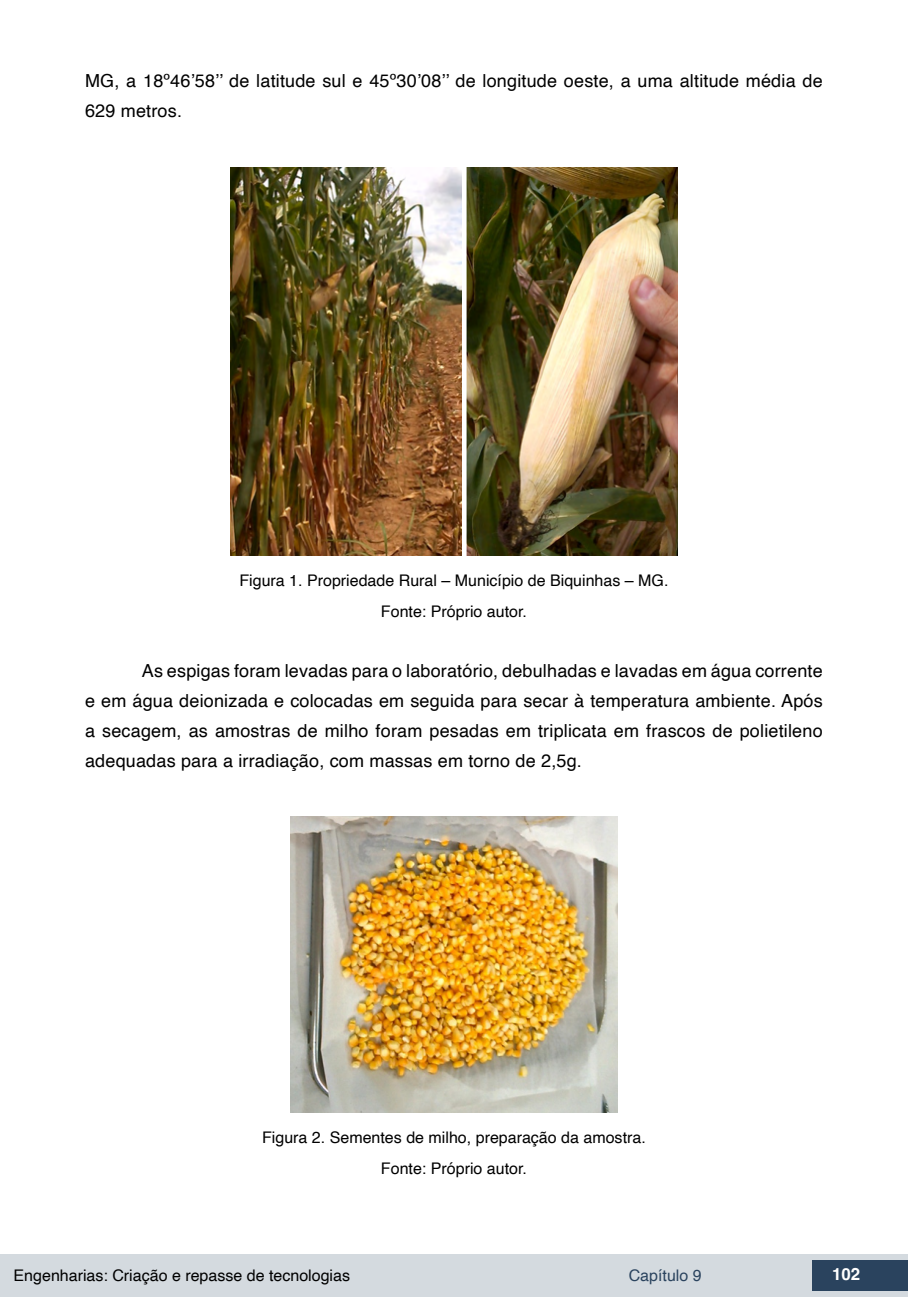
<style>
.page{position:relative;width:908px;height:1304px;background:#fff}
.page>*{position:absolute;margin:0;border:0;box-sizing:border-box;transform-origin:0 0}
.t1{font:18px/30px "Helvetica";letter-spacing:.01em;color:#000}
.t2{font:700 16.8px "Helvetica";color:#fff}
.t3{font:16px/30.6px "Helvetica";color:#000;text-align:center}
.t4{font:16px "Helvetica";color:#2a435e}
</style>
<div class="page">
<div style="left:0;top:1254px;width:906px;height:43px;background:#d4dadf"></div>
<div style="left:812px;top:1261px;width:95px;height:30px;background:#2a435e"></div>
<img style="left:230px;top:168px;width:231px;height:388px">
<img style="left:466px;top:167px;width:211px;height:389px">
<img style="left:291px;top:817px;width:325px;height:296px">
<p class="t1" style="left:85px;top:66px;width:738px">MG, a 18º46’58’’ de latitude sul e 45º30’08’’ de longitude oeste, a uma altitude média de<br>629 metros.</p>
<p class="t3" style="left:239px;top:566px;width:430px">Figura 1. Propriedade Rural – Município de Biquinhas – MG.<br>Fonte: Próprio autor.</p>
<p class="t1" style="left:85px;top:656px;width:738px;text-align:justify;text-indent:57px">As espigas foram levadas para o laboratório, debulhadas e lavadas em água corrente e em água deionizada e colocadas em seguida para secar à temperatura ambiente. Após a secagem, as amostras de milho foram pesadas em triplicata em frascos de polietileno adequadas para a irradiação, com massas em torno de 2,5g.</p>
<p class="t3" style="left:262px;top:1123px;width:385px">Figura 2. Sementes de milho, preparação da amostra.<br>Fonte: Próprio autor.</p>
<p class="t3" style="left:14px;top:1260px;width:338px">Engenharias: Criação e repasse de tecnologias</p>
<p class="t4" style="left:628px;top:1263px;width:74px">Capítulo 9</p>
<p class="t2" style="left:831px;top:1264px;width:30px">102</p>
</div>
